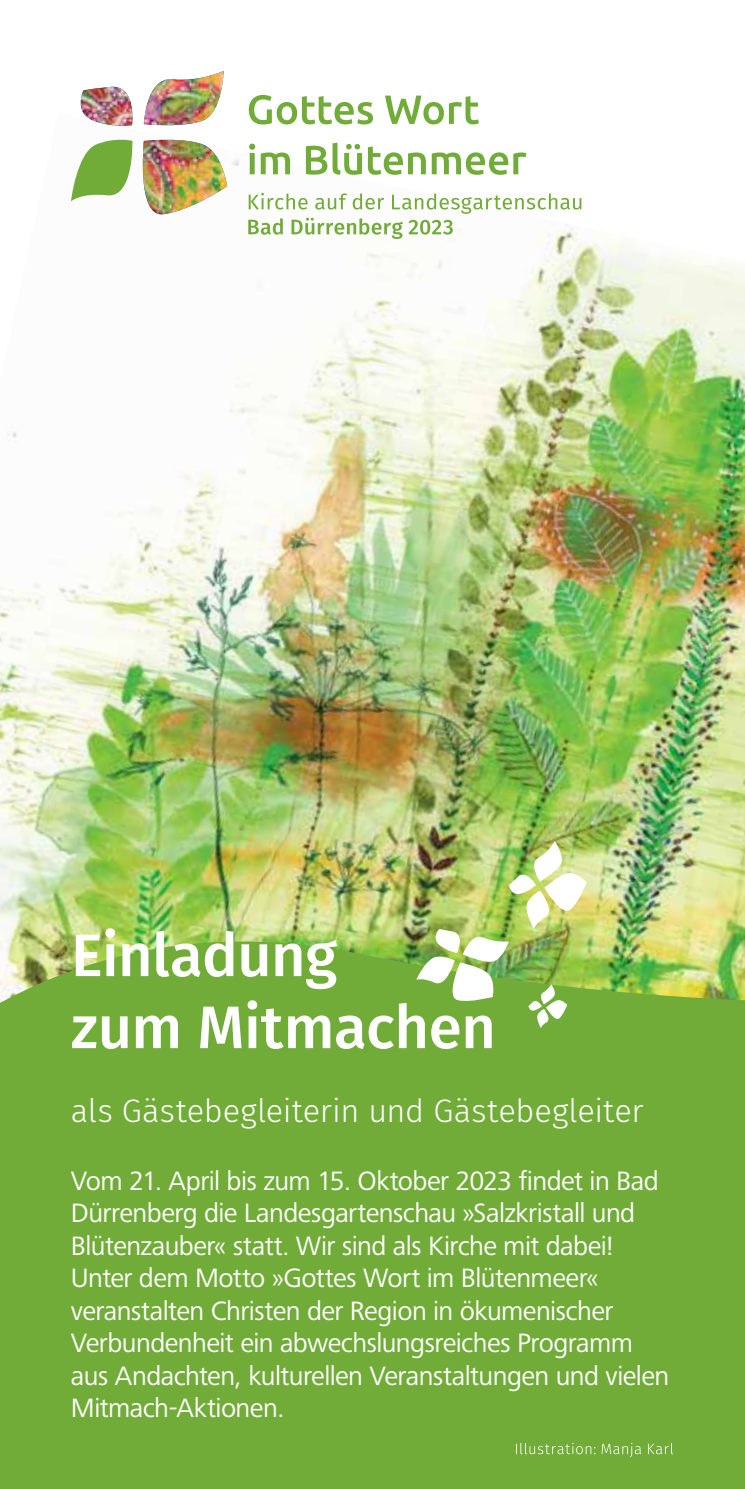
<style>
.page{position:relative;width:745px;height:1489px;background:#fff}
.page>*{position:absolute;margin:0;border:0;box-sizing:border-box;transform-origin:0 0}
.t1{font:500 60px/72px "Fira Sans";letter-spacing:-.01em;color:#fff}
.t2{font:300 32.5px "Fira Sans";color:#fff}
.t3{font:27.5px/32.5px "Frutiger Next Pro";letter-spacing:-.02em;color:#fff}
</style>
<div class="page">
<img style="left:0;top:119px;width:744px;height:681px">
<svg style="left:248px;top:193px;width:333px;height:46px"></svg>
<svg style="left:249px;top:143px;width:277px;height:32px"></svg>
<svg style="left:249px;top:95px;width:229px;height:29px"></svg>
<img style="left:71px;top:71px;width:156px;height:146px">
<img style="left:0;top:800px;width:744px;height:688px">
<img style="left:416px;top:841px;width:170px;height:187px">
<svg style="left:515px;top:1442px;width:158px;height:14px;background:#84b754"></svg>
<h1 class="t1" style="left:71px;top:916px;width:426px">Einladung<br>zum Mitmachen</h1>
<p class="t2" style="left:71px;top:1087px;width:573px">als Gästebegleiterin und Gästebegleiter</p>
<p class="t3" style="left:71px;top:1164px;width:599px">Vom 21. April bis zum 15. Oktober 2023 findet in Bad Dürrenberg die Landesgartenschau »Salzkristall und Blütenzauber« statt. Wir sind als Kirche mit dabei!<br>Unter dem Motto »Gottes Wort im Blütenmeer« veranstalten Christen der Region in ökumenischer Verbundenheit ein abwechslungsreiches Programm aus Andachten, kulturellen Veranstaltungen und vielen Mitmach-Aktionen.</p>
</div>
